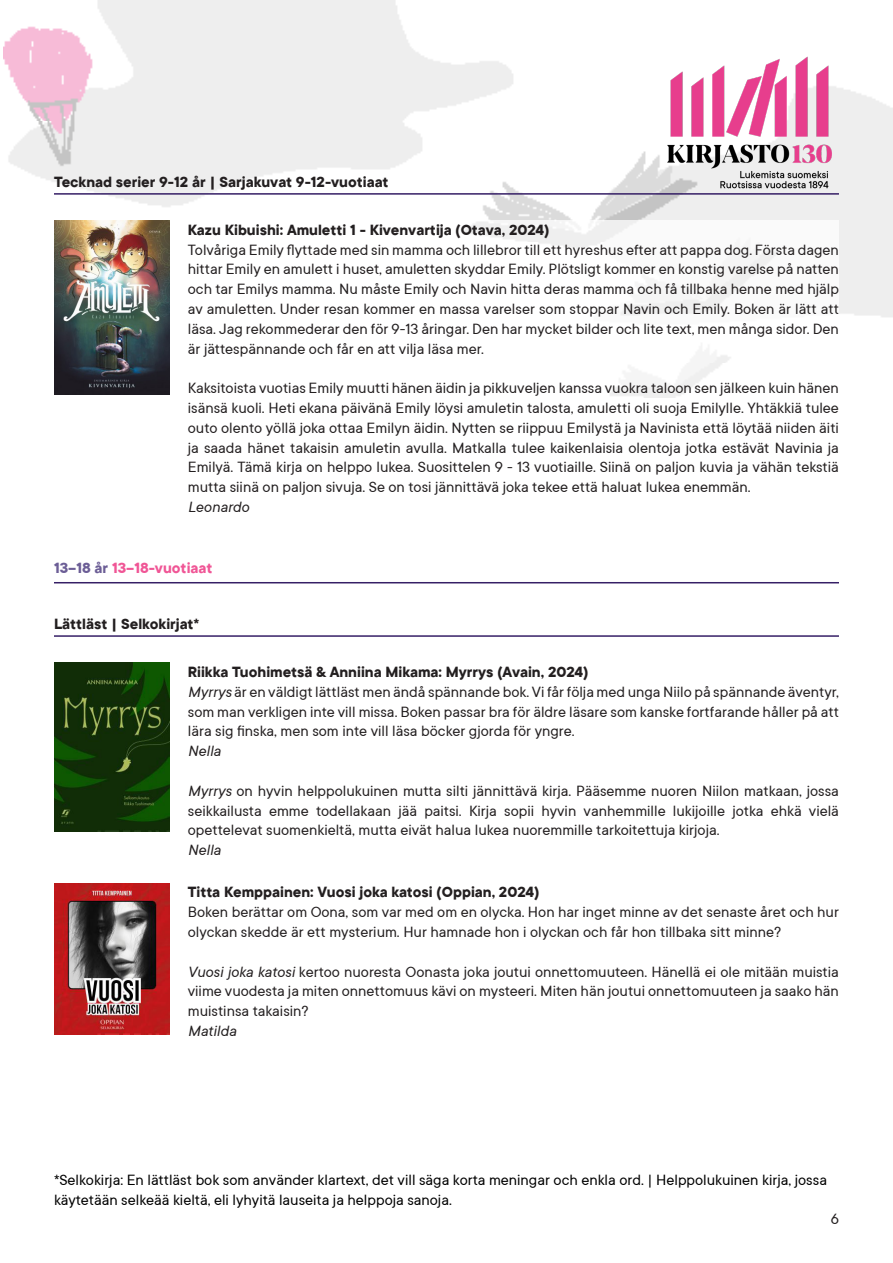
<style>
.page{position:relative;width:893px;height:1263px;background:#fff}
.page>*{position:absolute;margin:0;border:0;box-sizing:border-box;transform-origin:0 0}
.t1{font:16.5px/19.8px "TT Commons";color:#231f20;text-align:justify}
.t2{font:700 16.5px "TT Commons";color:#231f20}
.Styckeformat_1{font:16.5px/19.8px "TT Commons";color:#000}
.t3{font:italic 16.5px "TT Commons";color:#231f20}
.Styckeformat_1-2{font:700 16.5px "TT Commons";color:#f05696}
.s1{color:#6c5e96}
.s2{font-style:italic}
</style>
<div class="page">
<img style="left:3px;top:0;width:890px;height:317px">
<img style="left:660px;top:54px;width:179px;height:136px">
<hr style="left:54px;top:193px;width:785px;height:2px;background:#361f66">
<div style="left:54px;top:220px;width:785px;height:296px;background:#fff"></div>
<img style="left:54px;top:221px;width:116px;height:174px">
<hr style="left:54px;top:635px;width:785px;height:2px;background:#361f66">
<img style="left:54px;top:663px;width:116px;height:168px">
<hr style="left:54px;top:582px;width:785px;height:1px;background:#361f66">
<img style="left:54px;top:883px;width:116px;height:151px">
<p class="t2" style="left:54px;top:171px;width:336px">Tecknad serier 9-12 år | Sarjakuvat 9-12-vuotiaat</p>
<p class="t2" style="left:188px;top:219px;width:363px">Kazu Kibuishi: Amuletti 1 - Kivenvartija (Otava, 2024)</p>
<p class="t1" style="left:188px;top:239px;width:653px">Tolvåriga Emily flyttade med sin mamma och lillebror till ett hyreshus efter att pappa dog. Första dagen hittar Emily en amulett i huset, amuletten skyddar Emily. Plötsligt kommer en konstig varelse på natten och tar Emilys mamma. Nu måste Emily och Navin hitta deras mamma och få tillbaka henne med hjälp av amuletten. Under resan kommer en massa varelser som stoppar Navin och Emily. Boken är lätt att läsa. Jag rekommederar den för 9-13 åringar. Den har mycket bilder och lite text, men många sidor. Den är jättespännande och får en att vilja läsa mer.</p>
<p class="t1" style="left:188px;top:378px;width:653px">Kaksitoista vuotias Emily muutti hänen äidin ja pikkuveljen kanssa vuokra taloon sen jälkeen kuin hänen isänsä kuoli. Heti ekana päivänä Emily löysi amuletin talosta, amuletti oli suoja Emilylle. Yhtäkkiä tulee outo olento yöllä joka ottaa Emilyn äidin. Nytten se riippuu Emilystä ja Navinista että löytää niiden äiti ja saada hänet takaisin amuletin avulla. Matkalla tulee kaikenlaisia olentoja jotka estävät Navinia ja Emilyä. Tämä kirja on helppo lukea. Suosittelen 9 - 13 vuotiaille. Siinä on paljon kuvia ja vähän tekstiä mutta siinä on paljon sivuja. Se on tosi jännittävä joka tekee että haluat lukea enemmän.</p>
<p class="t3" style="left:188px;top:496px;width:63px">Leonardo</p>
<p class="Styckeformat_1-2" style="left:54px;top:557px;width:160px"><span class="s1">13–18 år</span> 13–18-vuotiaat</p>
<p class="t2" style="left:54px;top:613px;width:147px">Lättläst | Selkokirjat*</p>
<p class="t2" style="left:188px;top:661px;width:402px">Riikka Tuohimetsä &amp; Anniina Mikama: Myrrys (Avain, 2024)</p>
<p class="t1" style="left:188px;top:681px;width:653px"><span class="s2">Myrrys</span> är en väldigt lättläst men ändå spännande bok. Vi får följa med unga Niilo på spännande äventyr, som man verkligen inte vill missa. Boken passar bra för äldre läsare som kanske fortfarande håller på att lära sig finska, men som inte vill läsa böcker gjorda för yngre.</p>
<p class="t3" style="left:188px;top:741px;width:35px">Nella</p>
<p class="t1" style="left:188px;top:780px;width:653px"><span class="s2">Myrrys</span> on hyvin helppolukuinen mutta silti jännittävä kirja. Pääsemme nuoren Niilon matkaan, jossa seikkailusta emme todellakaan jää paitsi. Kirja sopii hyvin vanhemmille lukijoille jotka ehkä vielä opettelevat suomenkieltä, mutta eivät halua lukea nuoremmille tarkoitettuja kirjoja.</p>
<p class="t3" style="left:188px;top:840px;width:35px">Nella</p>
<p class="t2" style="left:188px;top:881px;width:353px">Titta Kemppainen: Vuosi joka katosi (Oppian, 2024)</p>
<p class="t1" style="left:188px;top:902px;width:653px">Boken berättar om Oona, som var med om en olycka. Hon har inget minne av det senaste året och hur olyckan skedde är ett mysterium. Hur hamnade hon i olyckan och får hon tillbaka sitt minne?</p>
<p class="t1" style="left:188px;top:961px;width:653px"><span class="s2">Vuosi joka katosi</span> kertoo nuoresta Oonasta joka joutui onnettomuuteen. Hänellä ei ole mitään muistia viime vuodesta ja miten onnettomuus kävi on mysteeri. Miten hän joutui onnettomuuteen ja saako hän muistinsa takaisin?</p>
<p class="t3" style="left:188px;top:1020px;width:50px">Matilda</p>
<p class="Styckeformat_1" style="left:54px;top:1170px;width:774px">*Selkokirja: En lättläst bok som använder klartext, det vill säga korta meningar och enkla ord. | Helppolukuinen kirja, jossa käytetään selkeää kieltä, eli lyhyitä lauseita ja helppoja sanoja.</p>
<p class="t1" style="left:831px;top:1208px;width:10px">6</p>
</div>
